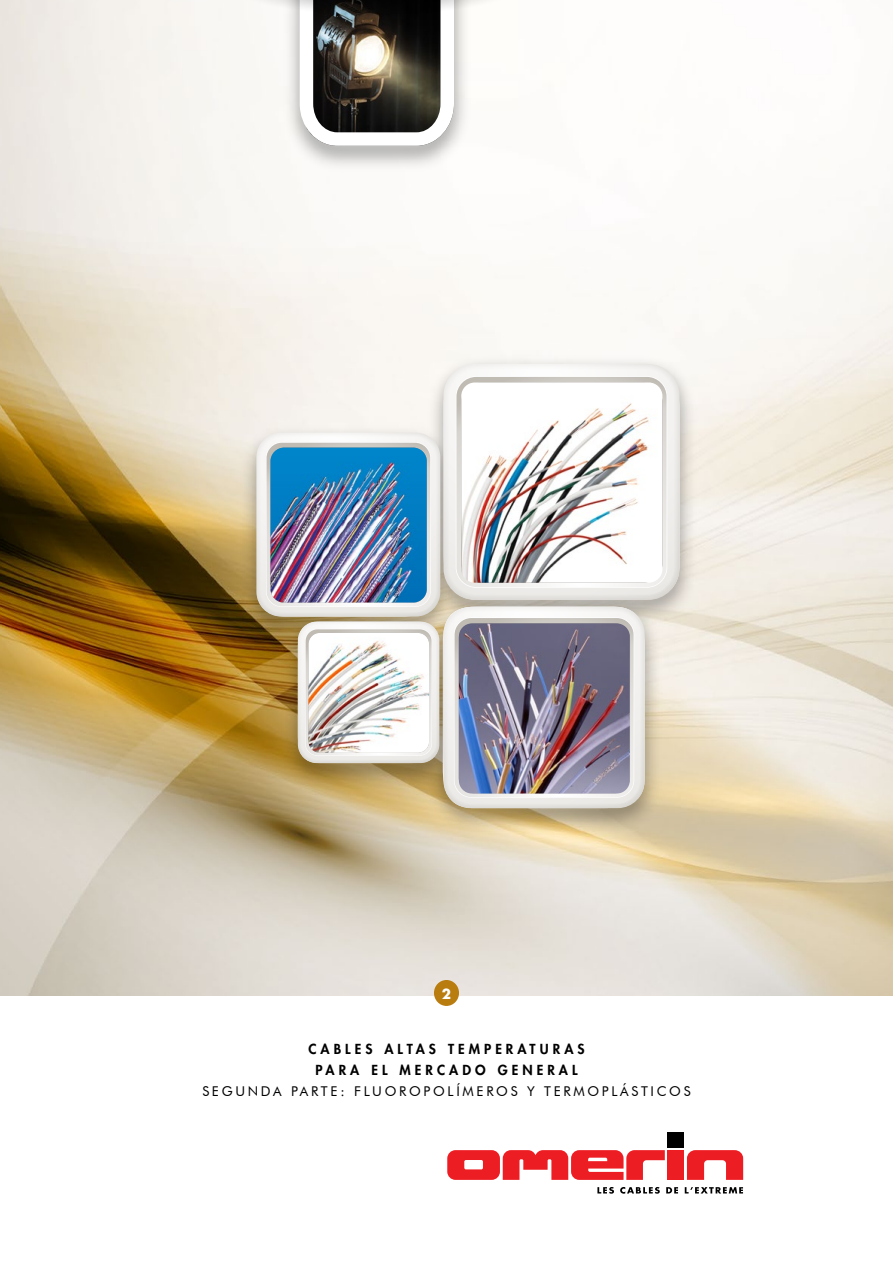
<style>
.page{position:relative;width:893px;height:1263px;background:#fff}
.page>*{position:absolute;margin:0;border:0;box-sizing:border-box;transform-origin:0 0}
.t1{font:800 13.5px/21px "Futura";letter-spacing:.3em;color:#000;text-align:center}
.t2{font:13.5px "Futura BT";letter-spacing:.2em;color:#000}
.t3{font:700 13.5px "Futura Std";color:#fff}
</style>
<div class="page">
<img style="left:0;top:0;width:893px;height:996px">
<img style="left:421px;top:350px;width:281px;height:281px">
<img style="left:420px;top:808px;width:247px;height:31px">
<img style="left:235px;top:420px;width:21px;height:227px">
<svg style="left:449px;top:369px;width:225px;height:226px"></svg>
<svg style="left:256px;top:377px;width:411px;height:431px"></svg>
<img style="left:308px;top:633px;width:121px;height:120px">
<img style="left:270px;top:448px;width:157px;height:154px">
<img style="left:459px;top:623px;width:171px;height:170px">
<img style="left:461px;top:382px;width:201px;height:201px">
<img style="left:277px;top:146px;width:200px;height:31px">
<svg style="left:244px;top:0;width:258px;height:146px"></svg>
<svg style="left:597px;top:1187px;width:17px;height:7px"></svg>
<svg style="left:620px;top:1187px;width:40px;height:7px"></svg>
<svg style="left:666px;top:1187px;width:12px;height:6px"></svg>
<svg style="left:685px;top:1187px;width:58px;height:6px"></svg>
<svg style="left:687px;top:1150px;width:56px;height:30px"></svg>
<div style="left:668px;top:1150px;width:16px;height:30px;background:#ed1d24"></div>
<div style="left:668px;top:1132px;width:16px;height:15px;background:#000"></div>
<svg style="left:447px;top:1150px;width:218px;height:30px"></svg>
<div style="left:435px;top:981px;width:23px;height:24px;background:#b97c0f;border-radius:50%"></div>
<div style="left:434px;top:980px;width:25px;height:26px;border:2px solid #b97c0f;border-radius:50%"></div>
<p class="t3" style="left:442px;top:984px;width:11px">2</p>
<p class="t1" style="left:308px;top:1038px;width:278px">CABLES ALTAS TEMPERATURAS<br>PARA EL MERCADO GENERAL</p>
<p class="t2" style="left:202px;top:1082px;width:490px">SEGUNDA PARTE: FLUOROPOLÍMEROS Y TERMOPLÁSTICOS</p>
</div>
